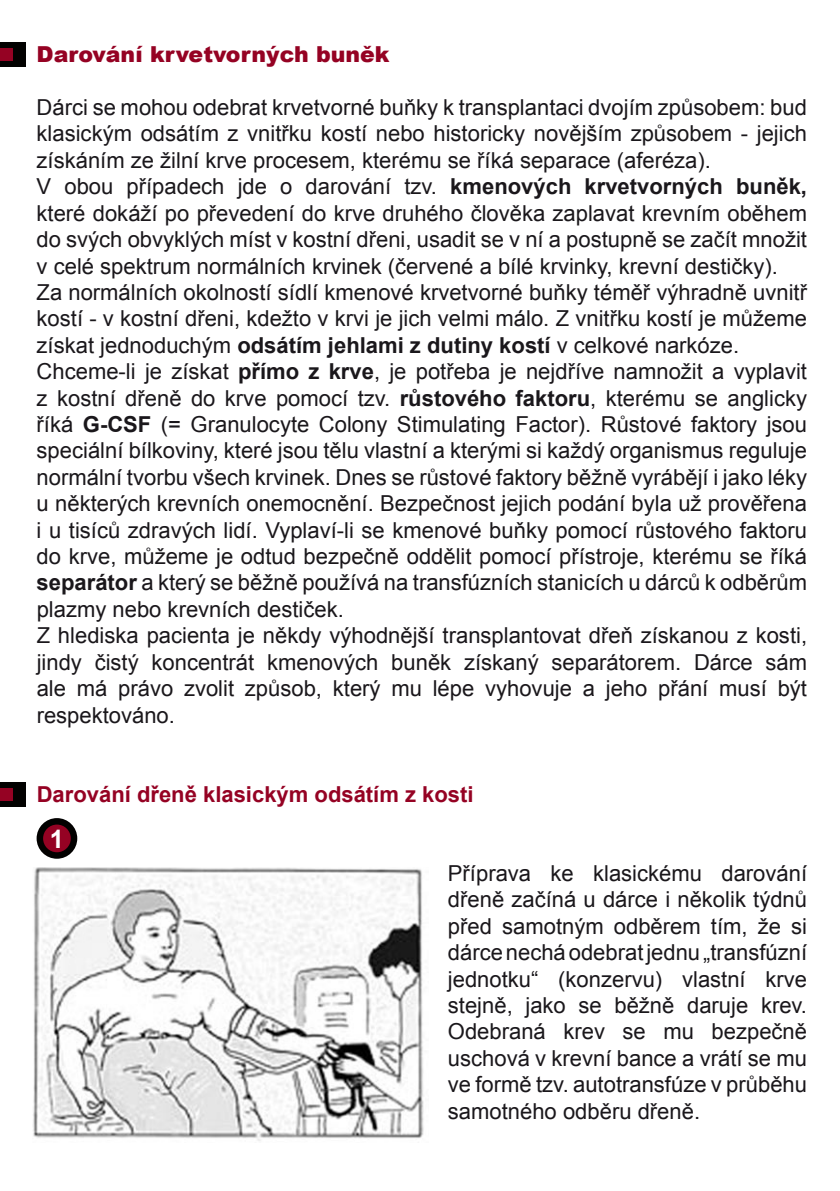
<style>
.page{position:relative;width:840px;height:1191px;background:#fff}
.page>*{position:absolute;margin:0;border:0;box-sizing:border-box;transform-origin:0 0}
.t1{font:700 25.4px "Arial";color:#fff}
.t2{font:22px/26.4px "Arial";color:#1a171b}
.t3{font:700 22px "Arial";color:#950223}
.t4{font:900 22px "Arial";color:#950223}
.s1{font-weight:700}
</style>
<div class="page">
<img style="left:33px;top:867px;width:391px;height:274px">
<div style="left:37px;top:818px;width:40px;height:40px;background:#020100;border-radius:50%"></div>
<div style="left:43px;top:824px;width:28px;height:28px;background:#950223;border-radius:50%"></div>
<div style="left:0;top:42px;width:26px;height:24px;background:#020100"></div>
<div style="left:0;top:48px;width:12px;height:13px;background:#950223"></div>
<div style="left:0;top:782px;width:26px;height:25px;background:#020100"></div>
<div style="left:0;top:788px;width:12px;height:13px;background:#950223"></div>
<p class="t4" style="left:37px;top:38px;width:354px">Darování krvetvorných buněk</p>
<p class="t2" style="left:37px;top:94px;width:771px">Dárci se mohou odebrat krvetvorné buňky k transplantaci dvojím způsobem: bud klasickým odsátím z vnitřku kostí nebo historicky novějším způsobem - jejich získáním ze žilní krve procesem, kterému se říká separace (aferéza).<br>V obou případech jde o darování tzv. <span class="s1">kmenových krvetvorných buněk, </span>které dokáží po převedení do krve druhého člověka zaplavat krevním oběhem do svých obvyklých míst v kostní dřeni, usadit se v ní a postupně se začít množit v celé spektrum normálních krvinek (červené a bílé krvinky, krevní destičky).<br>Za normálních okolností sídlí kmenové krvetvorné buňky téměř výhradně uvnitř kostí - v kostní dřeni, kdežto v krvi je jich velmi málo. Z vnitřku kostí je můžeme získat jednoduchým <span class="s1">odsátím jehlami z dutiny kostí</span> v celkové narkóze.<br>Chceme-li je získat <span class="s1">přímo z krve</span>, je potřeba je nejdříve namnožit a vyplavit z kostní dřeně do krve pomocí tzv. <span class="s1">růstového faktoru</span>, kterému se anglicky říká <span class="s1">G-CSF</span> (= Granulocyte Colony Stimulating Factor). Růstové faktory jsou speciální bílkoviny, které jsou tělu vlastní a kterými si každý organismus reguluje normální tvorbu všech krvinek. Dnes se růstové faktory běžně vyrábějí i jako léky u některých krevních onemocnění. Bezpečnost jejich podání byla už prověřena i u tisíců zdravých lidí. Vyplaví-li se kmenové buňky pomocí růstového faktoru do krve, můžeme je odtud bezpečně oddělit pomocí přístroje, kterému se říká <span class="s1">separátor</span> a který se běžně používá na transfúzních stanicích u dárců k odběrům plazmy nebo krevních destiček.<br>Z hlediska pacienta je někdy výhodnější transplantovat dřeň získanou z kosti, jindy čistý koncentrát kmenových buněk získaný separátorem. Dárce sám ale má právo zvolit způsob, který mu lépe vyhovuje a jeho přání musí být respektováno.</p>
<p class="t3" style="left:37px;top:779px;width:438px">Darování dřeně klasickým odsátím z kosti</p>
<p class="t1" style="left:50px;top:822px;width:16px">1</p>
<p class="t2" style="left:447px;top:860px;width:360px;text-align:justify">Příprava ke klasickému darování dřeně začíná u dárce i několik týdnů před samotným odběrem tím, že si dárce nechá odebrat jednu „transfúzní jednotku“ (konzervu) vlastní krve stejně, jako se běžně daruje krev.<br>Odebraná krev se mu bezpečně uschová v krevní bance a vrátí se mu ve formě tzv. autotransfúze v průběhu samotného odběru dřeně.</p>
</div>
